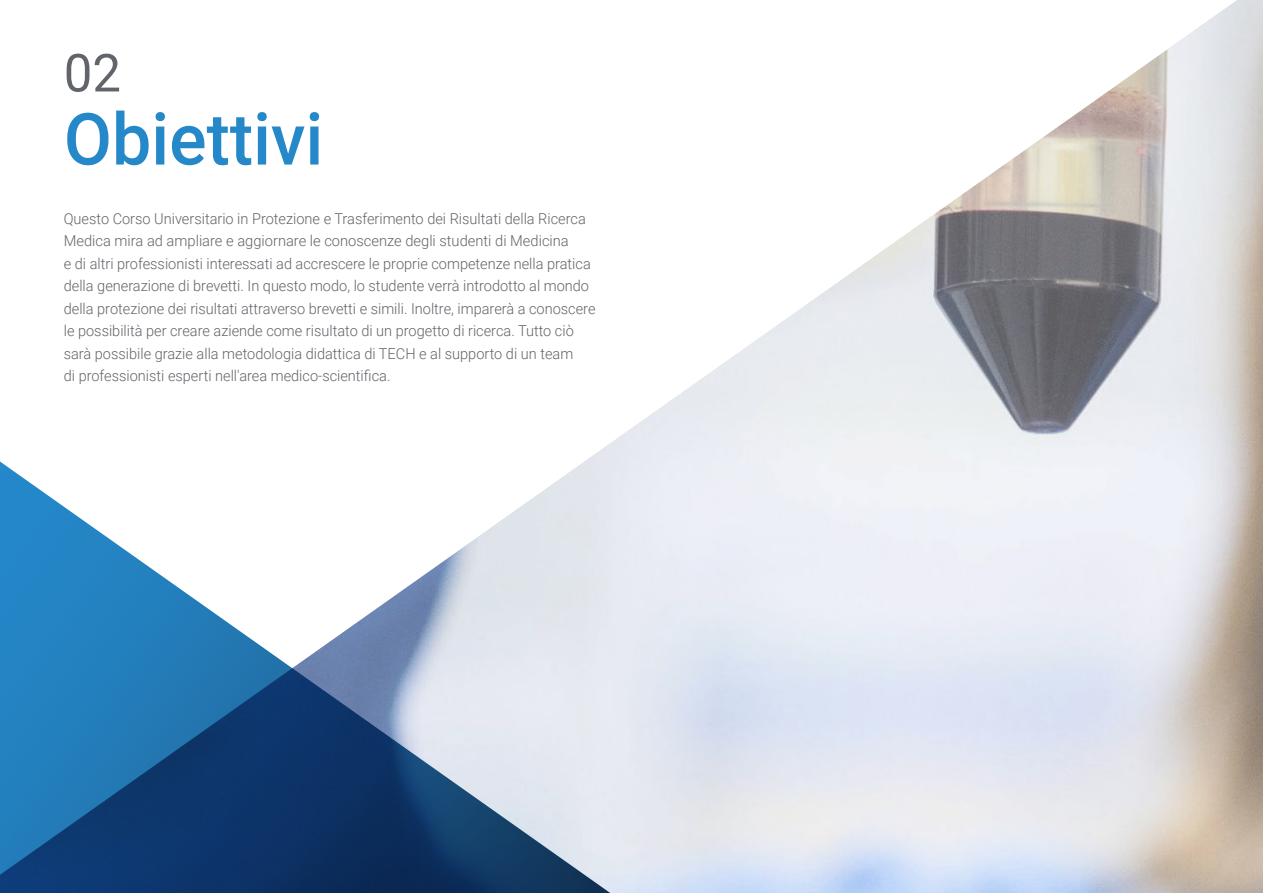
<style>
.page{position:relative;width:1263px;height:893px;background:#fff}
.page>*{position:absolute;margin:0;border:0;box-sizing:border-box;transform-origin:0 0}
.t1{font:500 72px "Roboto";color:#2488c9}
.t2{font:52.5px "Roboto";color:#61646a}
.t3{font:300 15px/22.5px "Roboto";color:#61646a}
</style>
<div class="page">
<img style="left:607px;top:0;width:656px;height:893px">
<svg style="left:0;top:446px;width:640px;height:447px"></svg>
<h2 class="t2" style="left:64px;top:36px;width:59px">02</h2>
<h1 class="t1" style="left:64px;top:89px;width:261px">Obiettivi</h1>
<p class="t3" style="left:64px;top:207px;width:533px">Questo Corso Universitario in Protezione e Trasferimento dei Risultati della Ricerca Medica mira ad ampliare e aggiornare le conoscenze degli studenti di Medicina<br>e di altri professionisti interessati ad accrescere le proprie competenze nella pratica della generazione di brevetti. In questo modo, lo studente verrà introdotto al mondo della protezione dei risultati attraverso brevetti e simili. Inoltre, imparerà a conoscere le possibilità per creare aziende come risultato di un progetto di ricerca. Tutto ciò sarà possibile grazie alla metodologia didattica di TECH e al supporto di un team<br>di professionisti esperti nell'area medico-scientifica.</p>
</div>
